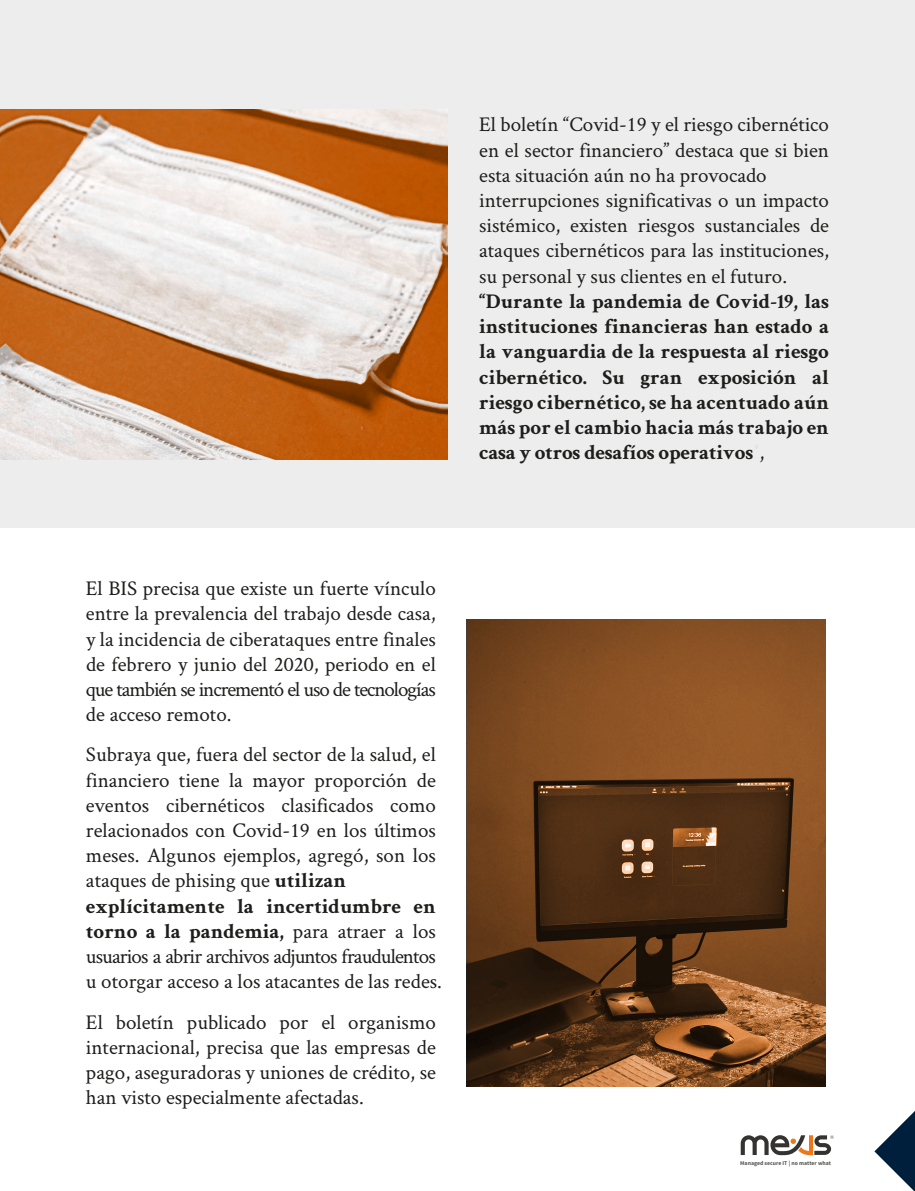
<style>
.page{position:relative;width:915px;height:1191px;background:#fff}
.page>*{position:absolute;margin:0;border:0;box-sizing:border-box;transform-origin:0 0}
.t1{font:21px/25.2px "Crimson Text";color:#1d1d1b}
.t2{font:700 21px/25.2px "Crimson Text";letter-spacing:-.01em;color:#1d1d1b;text-align:justify}
.t3{font:700 5.7px "Source Sans Pro";color:#575756}
.s1{font-weight:600}
.s2{font-weight:400}
.s3{font-weight:700}
</style>
<div class="page">
<div style="left:0;top:0;width:914px;height:528px;background:#ededed"></div>
<svg style="left:740px;top:1135px;width:93px;height:20px"></svg>
<svg style="left:874px;top:1112px;width:40px;height:79px"></svg>
<svg style="left:0;top:109px;width:447px;height:350px"></svg>
<svg style="left:467px;top:619px;width:358px;height:467px;background:#6c411e"></svg>
<p class="t1" style="left:479px;top:111px;width:351px">El boletín “Covid-19 y el riesgo cibernético en el sector financiero” destaca que si bien esta situación aún no ha provocado interrupciones significativas o un impacto sistémico, existen riesgos sustanciales de ataques cibernéticos para las instituciones, su personal y sus clientes en el futuro.</p>
<p class="t2" style="left:479px;top:288px;width:351px">“Durante la pandemia de Covid-19, las instituciones financieras han estado a la vanguardia de la respuesta al riesgo cibernético. Su gran exposición al riesgo cibernético, se ha acentuado aún más por el cambio hacia más trabajo en casa y otros desafíos operativos<span class="s1">”</span><span class="s2">,</span></p>
<p class="t1" style="left:86px;top:575px;width:351px;text-align:justify">El BIS precisa que existe un fuerte vínculo entre la prevalencia del trabajo desde casa, y la incidencia de ciberataques entre finales de febrero y junio del 2020, periodo en el que también se incrementó el uso de tecnologías de acceso remoto.</p>
<p class="t1" style="left:86px;top:741px;width:357px">Subraya que, fuera del sector de la salud, el financiero tiene la mayor proporción de eventos cibernéticos clasificados como relacionados con Covid-19 en los últimos meses. Algunos ejemplos, agregó, son los ataques de phising que <span class="s3">utilizan explícitamente la incertidumbre en torno a la pandemia,</span> para atraer a los usuarios a abrir archivos adjuntos fraudulentos u otorgar acceso a los atacantes de las redes.</p>
<p class="t1" style="left:86px;top:1008px;width:351px;text-align:justify">El boletín publicado por el organismo internacional, precisa que las empresas de pago, aseguradoras y uniones de crédito, se han visto especialmente afectadas.</p>
<p class="t3" style="left:740px;top:1159px;width:92px">Managed secure IT | no matter what</p>
</div>
